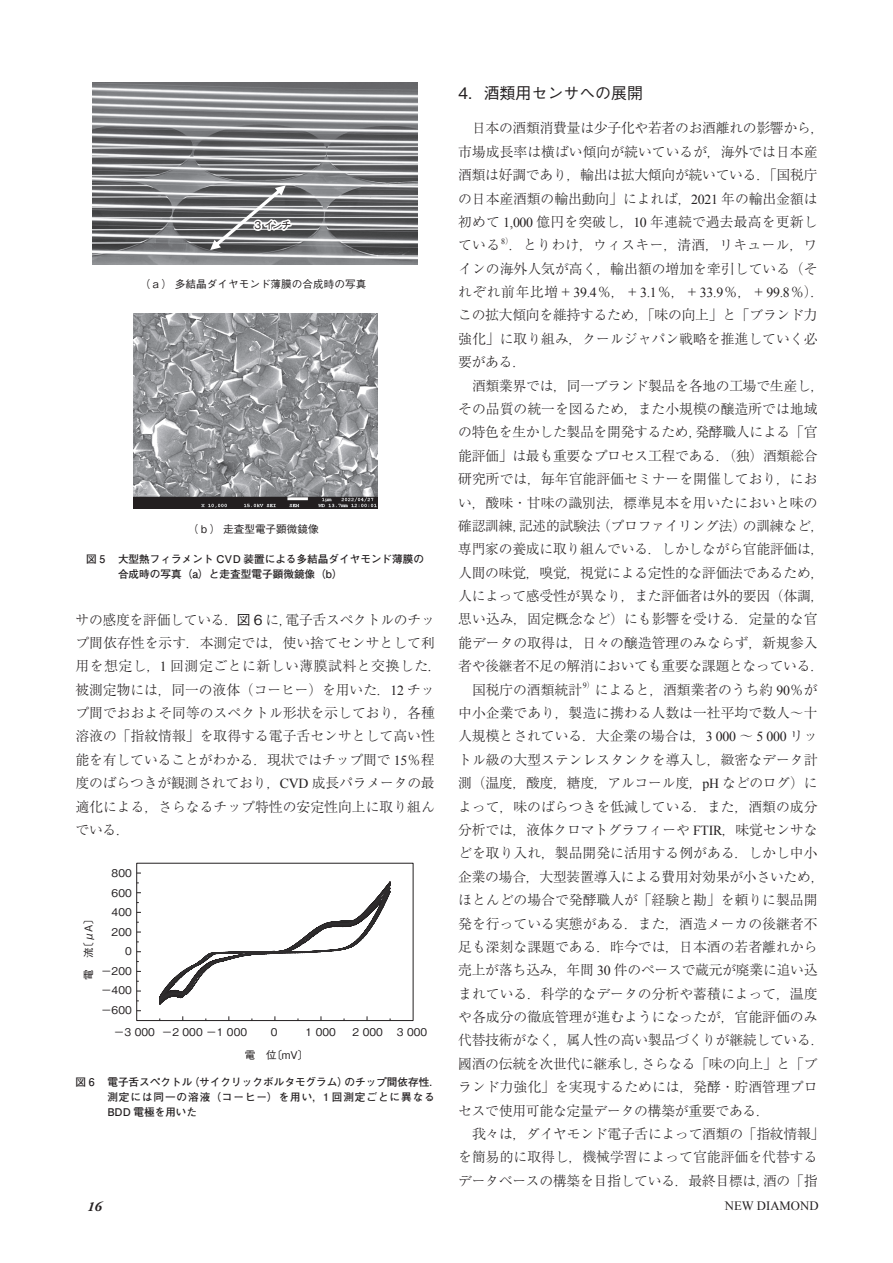
<style>
.page{position:relative;width:893px;height:1263px;background:#fff}
.page>*{position:absolute;margin:0;border:0;box-sizing:border-box;transform-origin:0 0}
.t1{font:500 15.9px "Gothic BBB Pr 6 N";color:#231f20}
.t2{font:300 13.8px/23.4px "Ryumin Pr 6 N";color:#231f20}
.t3{font:300 13.8px "Ryumin Pr 6 N";letter-spacing:-.02em;color:#231f20}
.t4{font:italic 700 13.8px "Adobe Garamond Pro";color:#231f20}
.t5{font:12.75px "Times New Roman";color:#231f20}
.t6{font:700 10.65px/14.9px "Futo Go B101 Pr 6 N";color:#231f20}
.t7{font:500 10.65px "Gothic BBB Pr 6 N";color:#231f20}
.s1{font-family:"Gothic BBB Pr 6 N";font-weight:500}
.s2{font-family:"Times New Roman";font-weight:400}
.s3{font-family:"Ryumin Pr 6 N";font-weight:300;color:#fff}
</style>
<div class="page">
<svg style="left:159px;top:881px;width:231px;height:124px"></svg>
<div style="left:136px;top:863px;width:277px;height:158px;border:1px solid #231f20"></div>
<img style="left:134px;top:313px;width:243px;height:195px">
<img style="left:93px;top:82px;width:324px;height:183px">
<svg style="left:210px;top:185px;width:83px;height:65px"></svg>
<p class="t7" style="left:254px;top:217px;width:38px">3 インチ</p>
<p class="t7" style="left:140px;top:275px;width:228px">（ a ） 多結晶ダイヤモンド薄膜の合成時の写真</p>
<p class="t7" style="left:188px;top:520px;width:132px">（ b ） 走査型電子顕微鏡像</p>
<p class="t6" style="left:118px;top:551px;width:308px;text-indent:-32px">図 5 大型熱フィラメント CVD 装置による多結晶ダイヤモンド薄膜の合成時の写真（a）と走査型電子顕微鏡像（b）</p>
<p class="t2" style="left:75px;top:607px;width:368px">サの感度を評価している．<span class="s1">図 6</span> に，電子舌スペクトルのチップ間依存性を示す．本測定では，使い捨てセンサとして利用を想定し，<span class="s2">1</span> 回測定ごとに新しい薄膜試料と交換した．被測定物には，同一の液体（コーヒー）を用いた．<span class="s2">12</span> チップ間でおおよそ同等のスペクトル形状を示しており，各種溶液の「指紋情報」を取得する電子舌センサとして高い性能を有していることがわかる．現状ではチップ間で <span class="s2">15</span>％程度のばらつきが観測されており，<span class="s2">CVD</span> 成長パラメータの最適化による，さらなるチップ特性の安定性向上に取り組んでいる．</p>
<p class="t7" style="left:112px;top:864px;width:22px">800</p>
<p class="t7" style="left:112px;top:884px;width:22px">600</p>
<p class="t7" style="left:80px;top:979px;width:67px;rotate:-90deg">電　流〔μA〕</p>
<p class="t7" style="left:112px;top:903px;width:22px">400</p>
<p class="t7" style="left:112px;top:923px;width:22px">200</p>
<p class="t7" style="left:125px;top:943px;width:8px">0</p>
<p class="t7" style="left:101px;top:962px;width:32px">－200</p>
<p class="t7" style="left:101px;top:982px;width:32px">－400</p>
<p class="t7" style="left:101px;top:1001px;width:32px">－600</p>
<p class="t7" style="left:114px;top:1023px;width:135px">－3 000 －2 000 －1 000</p>
<p class="t7" style="left:271px;top:1023px;width:8px">0</p>
<p class="t7" style="left:306px;top:1023px;width:32px">1 000</p>
<p class="t7" style="left:352px;top:1023px;width:32px">2 000</p>
<p class="t7" style="left:397px;top:1023px;width:32px">3 000</p>
<p class="t7" style="left:245px;top:1046px;width:65px">電　位〔mV〕</p>
<p class="t6" style="left:107px;top:1074px;width:334px;text-indent:-32px">図 6 電子舌スペクトル（サイクリックボルタモグラム）のチップ間依存性．測定には同一の溶液（コーヒー）を用い，1 回測定ごとに異なる<br>BDD 電極を用いた</p>
<p class="t1" style="left:458px;top:80px;width:186px">4. 酒類用センサへの展開</p>
<p class="t2" style="left:458px;top:116px;width:368px;text-indent:14px">日本の酒類消費量は少子化や若者のお酒離れの影響から，市場成長率は横ばい傾向が続いているが，海外では日本産酒類は好調であり，輸出は拡大傾向が続いている．「国税庁の日本産酒類の輸出動向」によれば，<span class="s2">2021</span> 年の輸出金額は初めて <span class="s2">1,000</span> 億円を突破し，<span class="s2">10</span> 年連続で過去最高を更新している<sup>8</sup><sup>）</sup></p>
<p class="t2" style="left:458px;top:233px;width:368px;text-indent:51px">．とりわけ，ウィスキー，清酒，リキュール，ワインの海外人気が高く，輸出額の増加を牽引している（それぞれ前年比増＋<span class="s2">39.4</span>％，＋<span class="s2">3.1</span>％，＋<span class="s2">33.9</span>％，＋<span class="s2">99.8</span>％）．この拡大傾向を維持するため，「味の向上」と「ブランド力強化」に取り組み，クールジャパン戦略を推進していく必要がある．</p>
<p class="t3" style="left:472px;top:375px;width:354px">酒類業界では，同一ブランド製品を各地の工場で生産し，</p>
<p class="t2" style="left:458px;top:396px;width:361px">その品質の統一を図るため，また小規模の醸造所では地域</p>
<p class="t3" style="left:458px;top:421px;width:361px">の特色を生かした製品を開発するため，発酵職人による「官</p>
<p class="t3" style="left:458px;top:445px;width:361px">能評価」は最も重要なプロセス工程である．（独）酒類総合</p>
<p class="t2" style="left:458px;top:466px;width:361px">研究所では，毎年官能評価セミナーを開催しており，にお</p>
<p class="t2" style="left:458px;top:490px;width:361px">い，酸味・甘味の識別法，標準見本を用いたにおいと味の</p>
<p class="t3" style="left:458px;top:515px;width:368px">確認訓練，記述的試験法（プロファイリング法）の訓練など，</p>
<p class="t3" style="left:458px;top:538px;width:368px">専門家の養成に取り組んでいる．しかしながら官能評価は，</p>
<p class="t3" style="left:458px;top:562px;width:368px">人間の味覚，嗅覚，視覚による定性的な評価法であるため，</p>
<p class="t3" style="left:458px;top:585px;width:368px">人によって感受性が異なり，また評価者は外的要因（体調，</p>
<p class="t2" style="left:458px;top:607px;width:361px">思い込み，固定概念など）にも影響を受ける．定量的な官</p>
<p class="t2" style="left:458px;top:630px;width:361px">能データの取得は，日々の醸造管理のみならず，新規参入</p>
<p class="t3" style="left:458px;top:655px;width:367px">者や後継者不足の解消においても重要な課題となっている．</p>
<p class="t2" style="left:472px;top:677px;width:347px">国税庁の酒類統計<sup>9</sup><sup>）</sup>によると，酒類業者のうち約 <span class="s2">90</span>％が</p>
<p class="t2" style="left:458px;top:700px;width:361px">中小企業であり，製造に携わる人数は一社平均で数人～十</p>
<p class="t2" style="left:458px;top:724px;width:361px">人規模とされている．大企業の場合は，<span class="s2">3 000</span> ～ <span class="s2">5 000</span> リッ</p>
<p class="t2" style="left:458px;top:747px;width:361px">トル級の大型ステンレスタンクを導入し，緻密なデータ計</p>
<p class="t2" style="left:458px;top:770px;width:361px">測（温度，酸度，糖度，アルコール度，<span class="s2">pH</span> などのログ）に</p>
<p class="t2" style="left:458px;top:794px;width:361px">よって，味のばらつきを低減している．また，酒類の成分</p>
<p class="t2" style="left:458px;top:817px;width:361px">分析では，液体クロマトグラフィーや <span class="s2">FTIR</span>，味覚センサな</p>
<p class="t2" style="left:458px;top:841px;width:361px">どを取り入れ，製品開発に活用する例がある．しかし中小</p>
<p class="t3" style="left:458px;top:866px;width:368px">企業の場合，大型装置導入による費用対効果が小さいため，</p>
<p class="t2" style="left:458px;top:887px;width:361px">ほとんどの場合で発酵職人が「経験と勘」を頼りに製品開</p>
<p class="t2" style="left:458px;top:911px;width:361px">発を行っている実態がある．また，酒造メーカの後継者不</p>
<p class="t2" style="left:458px;top:934px;width:361px">足も深刻な課題である．昨今では，日本酒の若者離れから</p>
<p class="t3" style="left:458px;top:959px;width:361px">売上が落ち込み，年間 <span class="s2">30</span> 件のペースで蔵元が廃業に追い込</p>
<p class="t2" style="left:458px;top:981px;width:361px">まれている．科学的なデータの分析や蓄積によって，温度</p>
<p class="t2" style="left:458px;top:1004px;width:361px">や各成分の徹底管理が進むようになったが，官能評価のみ</p>
<p class="t3" style="left:458px;top:1029px;width:368px">代替技術がなく，属人性の高い製品づくりが継続している．</p>
<p class="t3" style="left:458px;top:1053px;width:361px">國酒の伝統を次世代に継承し，さらなる「味の向上」と「ブ</p>
<p class="t2" style="left:458px;top:1074px;width:361px">ランド力強化」を実現するためには，発酵・貯酒管理プロ</p>
<p class="t3" style="left:458px;top:1099px;width:313px">セスで使用可能な定量データの構築が重要である．</p>
<p class="t3" style="left:472px;top:1123px;width:354px">我々は，ダイヤモンド電子舌によって酒類の「指紋情報」</p>
<p class="t2" style="left:458px;top:1145px;width:361px">を簡易的に取得し，機械学習によって官能評価を代替する</p>
<p class="t3" style="left:458px;top:1170px;width:361px">データベースの構築を目指している．最終目標は，酒の「指</p>
<p class="t4" style="left:87px;top:1199px;width:16px">16</p>
<p class="t5" style="left:712px;top:1197px;width:108px"><span class="s3">）</span>NEW DIAMOND</p>
</div>
